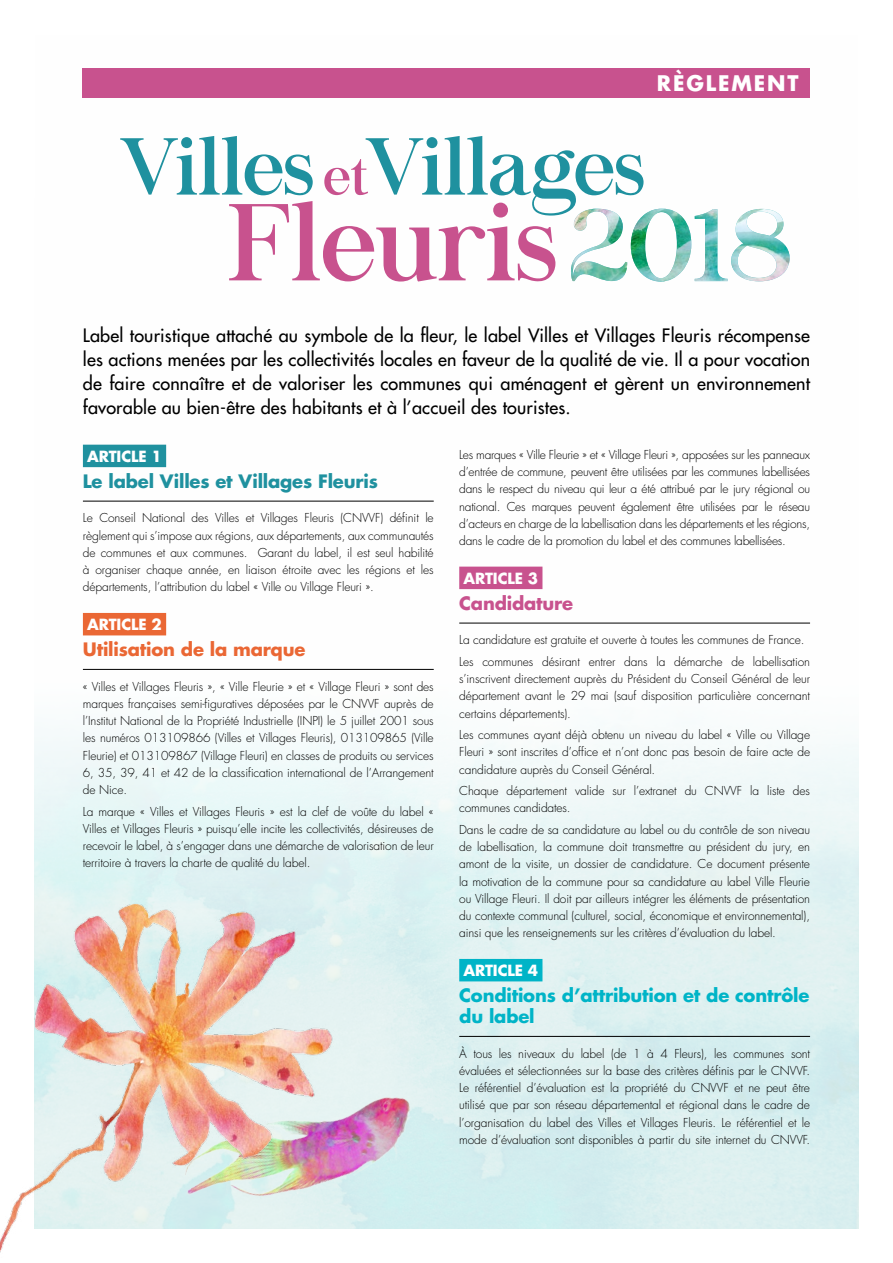
<style>
.page{position:relative;width:893px;height:1263px;background:#fff}
.page>*{position:absolute;margin:0;border:0;box-sizing:border-box;transform-origin:0 0}
.t1{font:107.4px "Chapaza";color:#c8528e}
.t2{font:79.35px "Chapaza";color:#1f919f}
.t3{font:700 20.85px "Futura";letter-spacing:.09em;color:#fff}
.t4{font:18px/24px "Futura";letter-spacing:.01em;color:#000;text-align:justify}
.t5{font:700 18px/21px "Futura";letter-spacing:-.01em;color:#00b4c7}
.t6{font:700 18px "Futura";letter-spacing:-.01em;color:#1f919f}
.t7{font:700 18px "Futura";letter-spacing:-.01em;color:#ea6734}
.t8{font:700 18px "Futura";letter-spacing:-.01em;color:#c8528e}
.t9{font:700 15px "Futura";letter-spacing:-.01em;color:#fff}
.t10{font:300 12px/17.2px "Futura";letter-spacing:-.01em;color:#000;text-align:justify}
.s1{font-size:52.95px;color:#c8528e}
</style>
<div class="page">
<div style="left:83px;top:445px;width:83px;height:22px;background:#1f919f"></div>
<hr style="left:83px;top:501px;width:351px;height:1px;background:#000">
<div style="left:83px;top:613px;width:83px;height:22px;background:#ea6734"></div>
<hr style="left:83px;top:669px;width:351px;height:1px;background:#000">
<div style="left:459px;top:567px;width:83px;height:22px;background:#c8528e"></div>
<hr style="left:459px;top:623px;width:351px;height:1px;background:#000">
<div style="left:459px;top:959px;width:83px;height:22px;background:#00b4c7"></div>
<hr style="left:459px;top:1036px;width:351px;height:1px;background:#000">
<img style="left:571px;top:209px;width:219px;height:73px">
<div style="left:83px;top:68px;width:727px;height:30px;background:#c8528e"></div>
<img style="left:354px;top:1014px;width:92px;height:215px">
<img style="left:0;top:886px;width:354px;height:367px">
<h3 class="t3" style="left:657px;top:70px;width:143px">RÈGLEMENT</h3>
<h2 class="t2" style="left:119px;top:121px;width:527px">Villes <span class="s1">et</span>Villages</h2>
<h1 class="t1" style="left:228px;top:180px;width:331px">Fleuris</h1>
<p class="t4" style="left:83px;top:323px;width:729px">Label touristique attaché au symbole de la fleur, le label Villes et Villages Fleuris récompense les actions menées par les collectivités locales en faveur de la qualité de vie. Il a pour vocation de faire connaître et de valoriser les communes qui aménagent et gèrent un environnement favorable au bien-être des habitants et à l’accueil des touristes.</p>
<p class="t9" style="left:87px;top:446px;width:76px">ARTICLE 1</p>
<h3 class="t6" style="left:83px;top:469px;width:296px">Le label Villes et Villages Fleuris</h3>
<p class="t10" style="left:83px;top:510px;width:352px">Le Conseil National des Villes et Villages Fleuris (CNVVF) définit le règlement qui s’impose aux régions, aux départements, aux communautés de communes et aux communes. Garant du label, il est seul habilité à organiser chaque année, en liaison étroite avec les régions et les départements, l’attribution du label « Ville ou Village Fleuri ».</p>
<p class="t9" style="left:87px;top:614px;width:76px">ARTICLE 2</p>
<h3 class="t7" style="left:83px;top:638px;width:224px">Utilisation de la marque</h3>
<p class="t10" style="left:83px;top:678px;width:352px">« Villes et Villages Fleuris », « Ville Fleurie » et « Village Fleuri » sont des marques françaises semi-figuratives déposées par le CNVVF auprès de l’Institut National de la Propriété Industrielle (INPI) le 5 juillet 2001 sous les numéros 013109866 (Villes et Villages Fleuris), 013109865 (Ville Fleurie) et 013109867 (Village Fleuri) en classes de produits ou services 6, 35, 39, 41 et 42 de la classification international de l’Arrangement de Nice.</p>
<p class="t10" style="left:83px;top:803px;width:352px">La marque « Villes et Villages Fleuris » est la clef de voûte du label « Villes et Villages Fleuris » puisqu’elle incite les collectivités, désireuses de recevoir le label, à s’engager dans une démarche de valorisation de leur territoire à travers la charte de qualité du label.</p>
<p class="t10" style="left:459px;top:446px;width:352px">Les marques « Ville Fleurie » et « Village Fleuri », apposées sur les panneaux d’entrée de commune, peuvent être utilisées par les communes labellisées dans le respect du niveau qui leur a été attribué par le jury régional ou national. Ces marques peuvent également être utilisées par le réseau d’acteurs en charge de la labellisation dans les départements et les régions, dans le cadre de la promotion du label et des communes labellisées.</p>
<p class="t9" style="left:463px;top:568px;width:76px">ARTICLE 3</p>
<h3 class="t8" style="left:459px;top:591px;width:115px">Candidature</h3>
<p class="t10" style="left:459px;top:630px;width:352px;line-height:21.5px">La candidature est gratuite et ouverte à toutes les communes de France.<br>Les communes désirant entrer dans la démarche de labellisation</p>
<p class="t10" style="left:459px;top:670px;width:352px">s’inscrivent directement auprès du Président du Conseil Général de leur département avant le 29 mai (sauf disposition particulière concernant certains départements).</p>
<p class="t10" style="left:459px;top:726px;width:352px">Les communes ayant déjà obtenu un niveau du label « Ville ou Village Fleuri » sont inscrites d’office et n’ont donc pas besoin de faire acte de candidature auprès du Conseil Général.</p>
<p class="t10" style="left:459px;top:782px;width:352px">Chaque département valide sur l’extranet du CNVVF la liste des communes candidates.</p>
<p class="t10" style="left:459px;top:821px;width:352px">Dans le cadre de sa candidature au label ou du contrôle de son niveau de labellisation, la commune doit transmettre au président du jury, en amont de la visite, un dossier de candidature. Ce document présente la motivation de la commune pour sa candidature au label Ville Fleurie ou Village Fleuri. Il doit par ailleurs intégrer les éléments de présentation du contexte communal (culturel, social, économique et environnemental), ainsi que les renseignements sur les critères d’évaluation du label.</p>
<p class="t9" style="left:463px;top:960px;width:76px">ARTICLE 4</p>
<h3 class="t5" style="left:459px;top:985px;width:352px">Conditions d’attribution et de contrôle du label</h3>
<p class="t10" style="left:459px;top:1045px;width:352px">À tous les niveaux du label (de 1 à 4 Fleurs), les communes sont évaluées et sélectionnées sur la base des critères définis par le CNVVF.<br>Le référentiel d’évaluation est la propriété du CNVVF et ne peut être utilisé que par son réseau départemental et régional dans le cadre de l’organisation du label des Villes et Villages Fleuris. Le référentiel et le mode d’évaluation sont disponibles à partir du site internet du CNVVF.</p>
</div>
